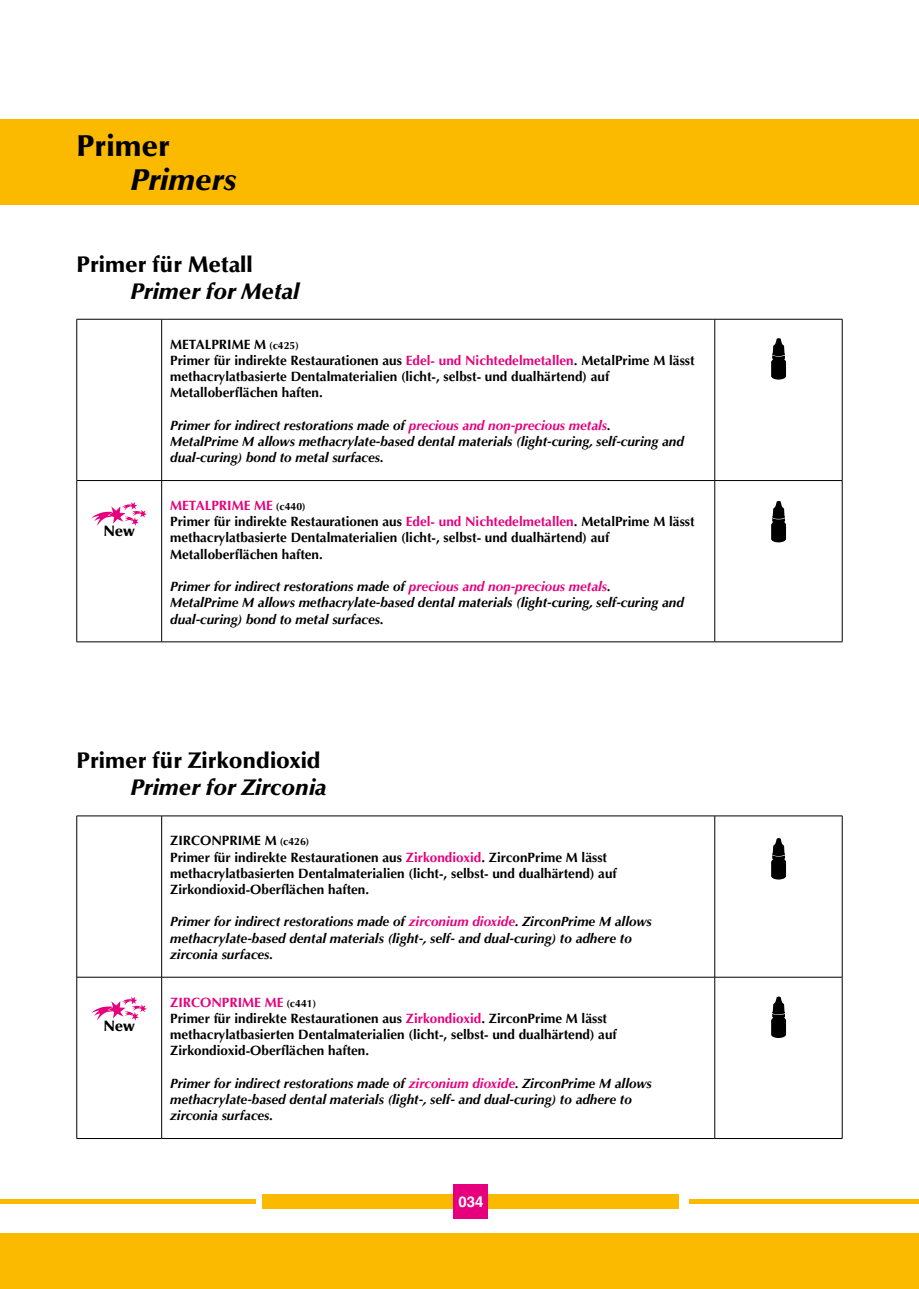
<style>
.page{position:relative;width:919px;height:1289px;background:#fff}
.page>*{position:absolute;margin:0;border:0;box-sizing:border-box;transform-origin:0 0}
.t1{font:italic 900 30px "Optima LT Std";color:#000}
.t2{font:900 30px "Optima LT Std";color:#000}
.t3{font:900 22.5px "Optima LT Std";color:#000}
.t4{font:italic 900 22.5px "Optima LT Std";color:#000}
.t5{font:900 15px "Optima LT Std";letter-spacing:-.01em;color:#000}
.t6{font:700 15px "Helvetica";color:#fff}
.t7{font:700 13.5px/16.2px "Optima LT Std";color:#000}
.t8{font:italic 700 13.5px/16.2px "Optima LT Std";color:#000}
.s1{font-size:10.5px}
.s2{color:#e6007d}
</style>
<div class="page">
<div style="left:0;top:119px;width:918px;height:85px;background:#fbba00"></div>
<div style="left:0;top:1233px;width:918px;height:55px;background:#fbba00"></div>
<hr style="left:0;top:1199px;width:255px;height:4px;background:#fbba00">
<hr style="left:689px;top:1199px;width:229px;height:4px;background:#fbba00">
<div style="left:263px;top:1194px;width:416px;height:15px;background:#fbba00"></div>
<hr style="left:77px;top:319px;width:85px;height:1px;background:#000">
<hr style="left:162px;top:319px;width:552px;height:1px;background:#000">
<hr style="left:161px;top:319px;width:1px;height:161px;background:#000">
<hr style="left:714px;top:319px;width:128px;height:1px;background:#000">
<hr style="left:77px;top:480px;width:85px;height:1px;background:#000">
<hr style="left:162px;top:480px;width:552px;height:1px;background:#000">
<hr style="left:161px;top:480px;width:1px;height:161px;background:#000">
<hr style="left:714px;top:480px;width:128px;height:1px;background:#000">
<hr style="left:77px;top:641px;width:85px;height:1px;background:#000">
<hr style="left:162px;top:641px;width:552px;height:1px;background:#000">
<hr style="left:714px;top:641px;width:128px;height:1px;background:#000">
<hr style="left:76px;top:319px;width:1px;height:161px;background:#000">
<hr style="left:714px;top:319px;width:1px;height:161px;background:#000">
<hr style="left:841px;top:319px;width:1px;height:161px;background:#000">
<hr style="left:76px;top:480px;width:1px;height:161px;background:#000">
<hr style="left:714px;top:480px;width:1px;height:161px;background:#000">
<hr style="left:841px;top:480px;width:1px;height:161px;background:#000">
<svg style="left:771px;top:338px;width:15px;height:41px"></svg>
<svg style="left:771px;top:501px;width:15px;height:41px"></svg>
<hr style="left:77px;top:815px;width:85px;height:1px;background:#000">
<hr style="left:162px;top:815px;width:552px;height:1px;background:#000">
<hr style="left:161px;top:816px;width:1px;height:161px;background:#000">
<hr style="left:714px;top:815px;width:128px;height:1px;background:#000">
<hr style="left:77px;top:976px;width:85px;height:1px;background:#000">
<hr style="left:162px;top:976px;width:552px;height:1px;background:#000">
<hr style="left:161px;top:977px;width:1px;height:161px;background:#000">
<hr style="left:714px;top:976px;width:128px;height:1px;background:#000">
<hr style="left:77px;top:1138px;width:85px;height:1px;background:#000">
<hr style="left:162px;top:1138px;width:552px;height:1px;background:#000">
<hr style="left:714px;top:1138px;width:128px;height:1px;background:#000">
<hr style="left:76px;top:816px;width:1px;height:161px;background:#000">
<hr style="left:714px;top:816px;width:1px;height:161px;background:#000">
<hr style="left:841px;top:816px;width:1px;height:161px;background:#000">
<hr style="left:76px;top:977px;width:1px;height:161px;background:#000">
<hr style="left:714px;top:977px;width:1px;height:161px;background:#000">
<hr style="left:841px;top:977px;width:1px;height:161px;background:#000">
<svg style="left:771px;top:838px;width:15px;height:41px"></svg>
<svg style="left:771px;top:996px;width:15px;height:41px"></svg>
<svg style="left:91px;top:502px;width:56px;height:24px"></svg>
<svg style="left:91px;top:997px;width:56px;height:23px"></svg>
<div style="left:454px;top:1184px;width:34px;height:34px;background:#e6007d"></div>
<h1 class="t2" style="left:77px;top:128px;width:95px">Primer</h1>
<h1 class="t1" style="left:131px;top:161px;width:108px">Primers</h1>
<h2 class="t3" style="left:77px;top:251px;width:178px">Primer für Metall</h2>
<h2 class="t4" style="left:131px;top:278px;width:170px">Primer for Metal</h2>
<p class="t5" style="left:103px;top:522px;width:33px">New</p>
<p class="t7" style="left:170px;top:336px;width:526px">METALPRIME M <span class="s1">(c425)<br></span>Primer für indirekte Restaurationen aus <span class="s2">Edel- und Nichtedelmetallen</span>. MetalPrime M lässt methacrylatbasierte Dentalmaterialien (licht-, selbst- und dualhärtend) auf Metalloberflächen haften.</p>
<p class="t8" style="left:170px;top:417px;width:515px">Primer for indirect restorations made of <span class="s2">precious and non-precious metals</span>.<br>MetalPrime M allows methacrylate-based dental materials (light-curing, self-curing and dual-curing) bond to metal surfaces.</p>
<p class="t7" style="left:170px;top:497px;width:526px"><span class="s2">METALPRIME ME</span> <span class="s1">(c440)<br></span>Primer für indirekte Restaurationen aus <span class="s2">Edel- und Nichtedelmetallen</span>. MetalPrime M lässt methacrylatbasierte Dentalmaterialien (licht-, selbst- und dualhärtend) auf Metalloberflächen haften.</p>
<p class="t8" style="left:170px;top:578px;width:515px">Primer for indirect restorations made of <span class="s2">precious and non-precious metals</span>.<br>MetalPrime M allows methacrylate-based dental materials (light-curing, self-curing and dual-curing) bond to metal surfaces.</p>
<h2 class="t3" style="left:77px;top:747px;width:246px">Primer für Zirkondioxid</h2>
<h2 class="t4" style="left:131px;top:774px;width:197px">Primer for Zirconia</h2>
<p class="t5" style="left:103px;top:1016px;width:33px">New</p>
<p class="t7" style="left:170px;top:833px;width:448px">ZIRCONPRIME M <span class="s1">(c426)<br></span>Primer für indirekte Restaurationen aus <span class="s2">Zirkondioxid</span>. ZirconPrime M lässt methacrylatbasierten Dentalmaterialien (licht-, selbst- und dualhärtend) auf Zirkondioxid-Oberflächen haften.</p>
<p class="t8" style="left:170px;top:913px;width:483px">Primer for indirect restorations made of <span class="s2">zirconium dioxide</span>. ZirconPrime M allows methacrylate-based dental materials (light-, self- and dual-curing) to adhere to zirconia surfaces.</p>
<p class="t7" style="left:170px;top:994px;width:448px"><span class="s2">ZIRCONPRIME ME</span> <span class="s1">(c441)<br></span>Primer für indirekte Restaurationen aus <span class="s2">Zirkondioxid</span>. ZirconPrime M lässt methacrylatbasierten Dentalmaterialien (licht-, selbst- und dualhärtend) auf Zirkondioxid-Oberflächen haften.</p>
<p class="t8" style="left:170px;top:1075px;width:483px">Primer for indirect restorations made of <span class="s2">zirconium dioxide</span>. ZirconPrime M allows methacrylate-based dental materials (light-, self- and dual-curing) to adhere to zirconia surfaces.</p>
<p class="t6" style="left:458px;top:1192px;width:27px">034</p>
</div>
